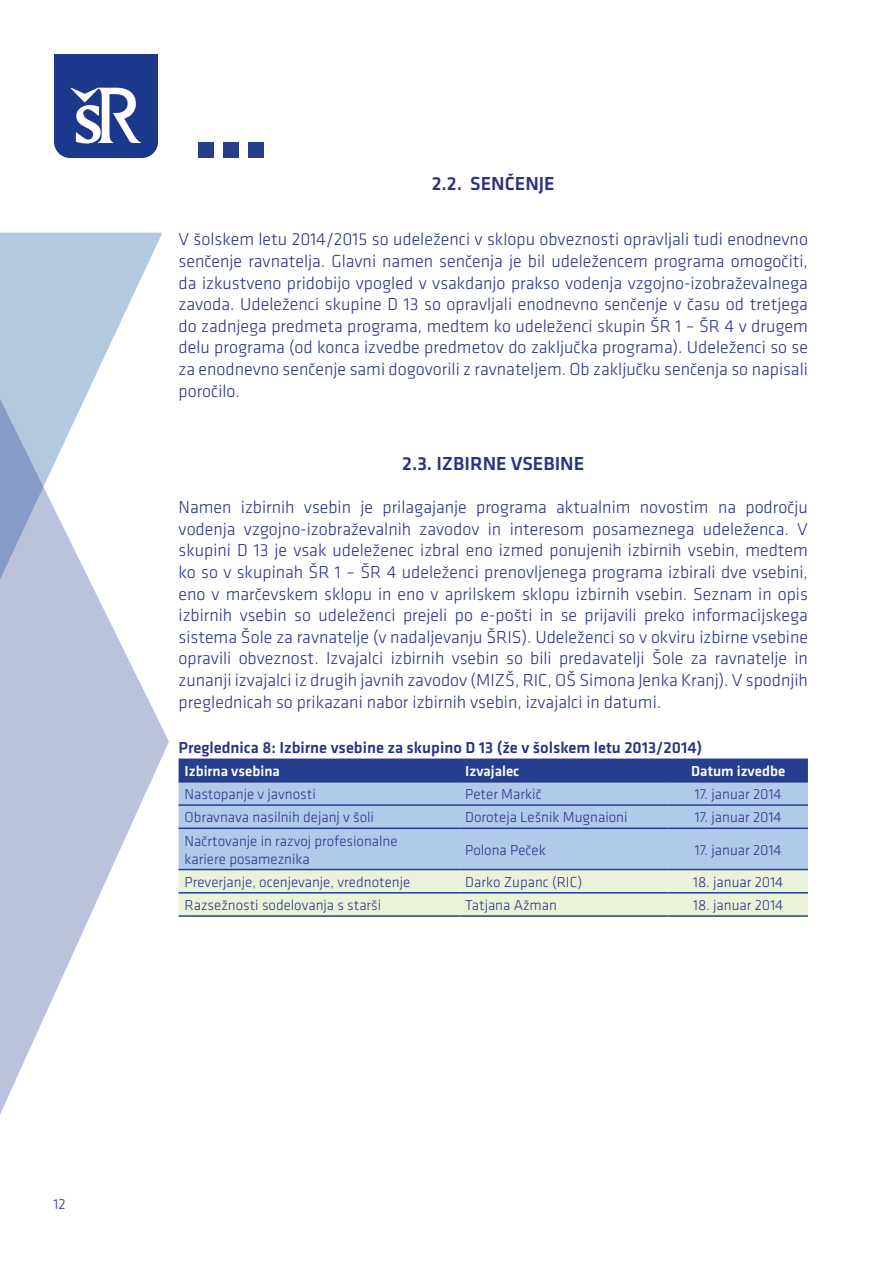
<style>
.page{position:relative;width:893px;height:1263px;background:#fff}
.page>*{position:absolute;margin:0;border:0;box-sizing:border-box;transform-origin:0 0}
.t1{font:500 19.5px "Klavika";color:#2b3285}
.t2{font:300 18px/21.6px "Klavika";color:#2b3285;text-align:justify}
.t3{font:500 16.5px "Klavika";color:#2b3285}
.t4{font:300 15px/18px "Klavika";color:#2b3285}
.t5{font:500 15px "Klavika";color:#fff}
</style>
<div class="page">
<div style="left:0;top:233px;width:162px;height:27px;background:#b3c9e0"></div>
<svg style="left:0;top:260px;width:169px;height:854px;fill:#bbc9e0"></svg>
<div style="left:198px;top:142px;width:15px;height:16px;background:#253f8e"></div>
<div style="left:224px;top:142px;width:15px;height:16px;background:#253f8e"></div>
<div style="left:249px;top:142px;width:15px;height:16px;background:#253f8e"></div>
<svg style="left:54px;top:54px;width:104px;height:104px;background:#40599f"></svg>
<svg style="left:0;top:232px;width:163px;height:1px"></svg>
<div style="left:179px;top:758px;width:629px;height:23px;background:#253f8e"></div>
<div style="left:179px;top:782px;width:629px;height:87px;background:#b0cae9"></div>
<div style="left:179px;top:870px;width:629px;height:45px;background:#eaf3d9"></div>
<hr style="left:179px;top:781px;width:280px;height:1px;background:#2b3285">
<hr style="left:459px;top:781px;width:209px;height:1px;background:#2b3285">
<hr style="left:668px;top:781px;width:140px;height:1px;background:#2b3285">
<hr style="left:179px;top:804px;width:280px;height:2px;background:#253f8e">
<hr style="left:459px;top:804px;width:209px;height:2px;background:#253f8e">
<hr style="left:668px;top:804px;width:140px;height:2px;background:#253f8e">
<hr style="left:179px;top:827px;width:280px;height:2px;background:#253f8e">
<hr style="left:459px;top:827px;width:209px;height:2px;background:#253f8e">
<hr style="left:668px;top:827px;width:140px;height:2px;background:#253f8e">
<hr style="left:179px;top:869px;width:280px;height:1px;background:#253f8e">
<hr style="left:459px;top:869px;width:209px;height:1px;background:#253f8e">
<hr style="left:668px;top:869px;width:140px;height:1px;background:#253f8e">
<hr style="left:179px;top:892px;width:280px;height:1px;background:#253f8e">
<hr style="left:459px;top:892px;width:209px;height:1px;background:#253f8e">
<hr style="left:668px;top:892px;width:140px;height:1px;background:#253f8e">
<hr style="left:179px;top:915px;width:280px;height:2px;background:#253f8e">
<hr style="left:459px;top:915px;width:209px;height:2px;background:#253f8e">
<hr style="left:668px;top:915px;width:140px;height:2px;background:#253f8e">
<p class="t1" style="left:432px;top:170px;width:124px">2.2. SENČENJE</p>
<p class="t2" style="left:179px;top:228px;width:631px">V šolskem letu 2014/2015 so udeleženci v sklopu obveznosti opravljali tudi enodnevno senčenje ravnatelja. Glavni namen senčenja je bil udeležencem programa omogočiti, da izkustveno pridobijo vpogled v vsakdanjo prakso vodenja vzgojno-izobraževalnega zavoda. Udeleženci skupine D 13 so opravljali enodnevno senčenje v času od tretjega do zadnjega predmeta programa, medtem ko udeleženci skupin ŠR 1 – ŠR 4 v drugem delu programa (od konca izvedbe predmetov do zaključka programa). Udeleženci so se za enodnevno senčenje sami dogovorili z ravnateljem. Ob zaključku senčenja so napisali poročilo.</p>
<p class="t1" style="left:402px;top:450px;width:184px">2.3. IZBIRNE VSEBINE</p>
<p class="t2" style="left:179px;top:496px;width:631px">Namen izbirnih vsebin je prilagajanje programa aktualnim novostim na področju vodenja vzgojno-izobraževalnih zavodov in interesom posameznega udeleženca. V skupini D 13 je vsak udeleženec izbral eno izmed ponujenih izbirnih vsebin, medtem ko so v skupinah ŠR 1 – ŠR 4 udeleženci prenovljenega programa izbirali dve vsebini, eno v marčevskem sklopu in eno v aprilskem sklopu izbirnih vsebin. Seznam in opis izbirnih vsebin so udeleženci prejeli po e-pošti in se prijavili preko informacijskega sistema Šole za ravnatelje (v nadaljevanju ŠRIS). Udeleženci so v okviru izbirne vsebine opravili obveznost. Izvajalci izbirnih vsebin so bili predavatelji Šole za ravnatelje in zunanji izvajalci iz drugih javnih zavodov (MIZŠ, RIC, OŠ Simona Jenka Kranj). V spodnjih preglednicah so prikazani nabor izbirnih vsebin, izvajalci in datumi.</p>
<p class="t3" style="left:179px;top:736px;width:525px">Preglednica 8: Izbirne vsebine za skupino D 13 (že v šolskem letu 2013/2014)</p>
<p class="t5" style="left:185px;top:761px;width:97px">Izbirna vsebina</p>
<p class="t5" style="left:465px;top:761px;width:56px">Izvajalec</p>
<p class="t5" style="left:691px;top:761px;width:95px">Datum izvedbe</p>
<p class="t4" style="left:185px;top:785px;width:133px">Nastopanje v javnosti</p>
<p class="t4" style="left:465px;top:785px;width:78px">Peter Markič</p>
<p class="t4" style="left:695px;top:785px;width:88px">17. januar 2014</p>
<p class="t4" style="left:185px;top:808px;width:191px">Obravnava nasilnih dejanj v šoli</p>
<p class="t4" style="left:465px;top:808px;width:164px">Doroteja Lešnik Mugnaioni</p>
<p class="t4" style="left:695px;top:808px;width:88px">17. januar 2014</p>
<p class="t4" style="left:185px;top:831px;width:214px">Načrtovanje in razvoj profesionalne kariere posameznika</p>
<p class="t4" style="left:465px;top:840px;width:82px">Polona Peček</p>
<p class="t4" style="left:695px;top:840px;width:88px">17. januar 2014</p>
<p class="t4" style="left:185px;top:873px;width:227px">Preverjanje, ocenjevanje, vrednotenje</p>
<p class="t4" style="left:465px;top:873px;width:118px">Darko Zupanc (RIC)</p>
<p class="t4" style="left:693px;top:873px;width:92px">18. januar 2014</p>
<p class="t4" style="left:185px;top:896px;width:198px">Razsežnosti sodelovanja s starši</p>
<p class="t4" style="left:465px;top:896px;width:93px">Tatjana Ažman</p>
<p class="t4" style="left:693px;top:896px;width:92px">18. januar 2014</p>
<p class="t4" style="left:54px;top:1195px;width:14px">12</p>
</div>
